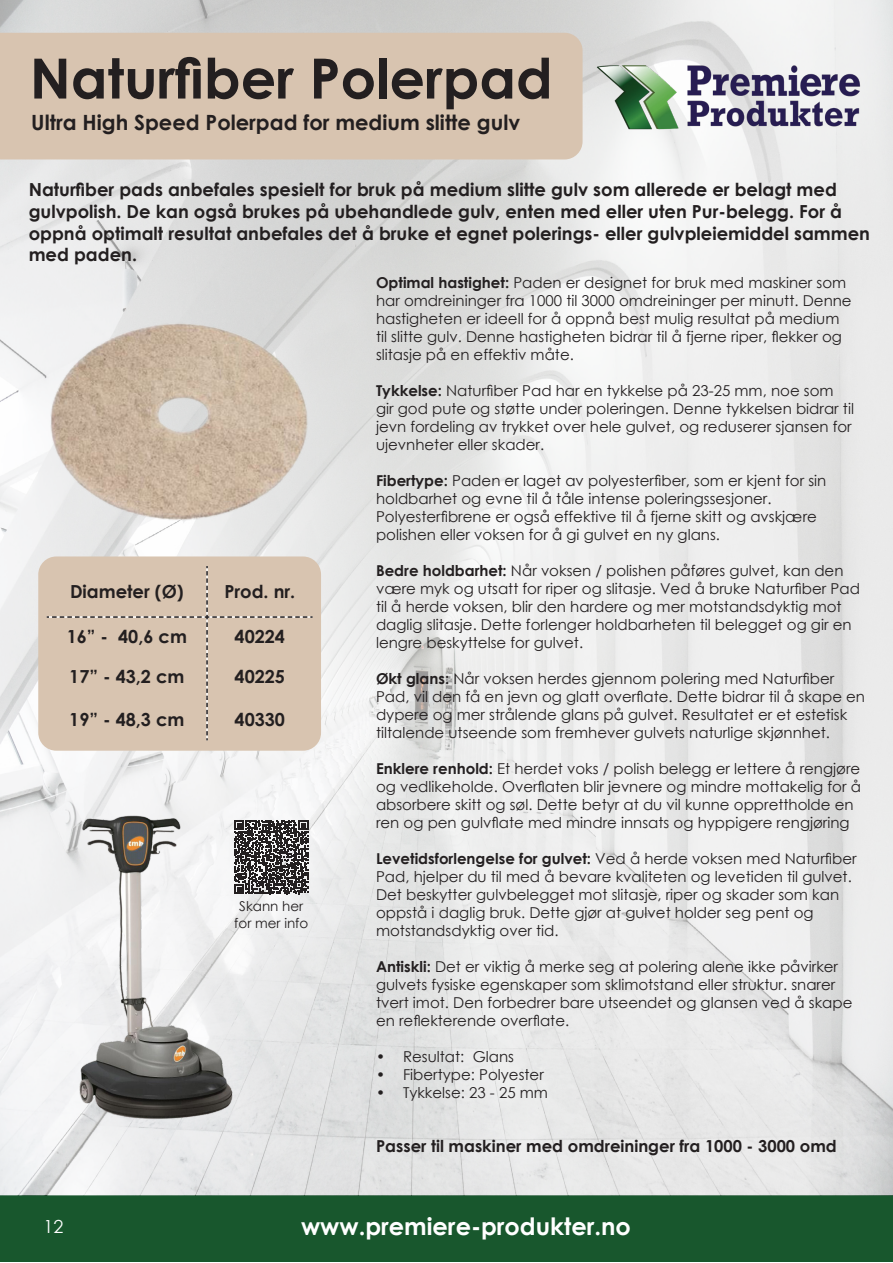
<style>
.page{position:relative;width:893px;height:1263px;background:#fff}
.page>*{position:absolute;margin:0;border:0;box-sizing:border-box;transform-origin:0 0}
.t1{font:700 55.5px "Century Gothic";color:#231f20}
.t2{font:700 24px "Century Gothic";color:#fff}
.t3{font:700 21px "Century Gothic";color:#231f20}
.t4{font:700 18px/21.6px "Century Gothic";color:#231f20}
.t5{font:18px "Century Gothic";color:#fff}
.t6{font:700 16.5px "Century Gothic";color:#231f20}
.t7{font:15px/18px "Century Gothic";color:#231f20}
.t8{font:13.5px "Century Gothic";color:#231f20}
.s1{font-weight:700}
</style>
<div class="page">
<div style="left:0;top:1195px;width:893px;height:67px;background:#18572d"></div>
<img style="left:0;top:0;width:893px;height:1195px">
<div style="left:0;top:33px;width:583px;height:126px;background:#d8c4b0"></div>
<div style="left:38px;top:556px;width:283px;height:195px;background:#d8c4b0;border-radius:18px"></div>
<svg style="left:47px;top:566px;width:266px;height:174px"></svg>
<svg style="left:281px;top:820px;width:27px;height:74px"></svg>
<img style="left:592px;top:62px;width:283px;height:73px">
<img style="left:43px;top:291px;width:275px;height:256px">
<img style="left:33px;top:796px;width:248px;height:350px">
<p class="t1" style="left:30px;top:36px;width:524px">Naturfiber Polerpad</p>
<p class="t3" style="left:31px;top:107px;width:490px">Ultra High Speed Polerpad for medium slitte gulv</p>
<p class="t4" style="left:29px;top:178px;width:843px">Naturfiber pads anbefales spesielt for bruk på medium slitte gulv som allerede er belagt med gulvpolish. De kan også brukes på ubehandlede gulv, enten med eller uten Pur-belegg. For å oppnå optimalt resultat anbefales det å bruke et egnet polerings- eller gulvpleiemiddel sammen med paden.</p>
<p class="t4" style="left:70px;top:580px;width:115px">Diameter (Ø)</p>
<p class="t4" style="left:224px;top:580px;width:72px">Prod. nr.</p>
<p class="t4" style="left:67px;top:625px;width:122px">16” - 40,6 cm</p>
<p class="t4" style="left:235px;top:625px;width:52px">40224</p>
<p class="t4" style="left:69px;top:665px;width:117px">17” - 43,2 cm</p>
<p class="t4" style="left:235px;top:665px;width:52px">40225</p>
<p class="t4" style="left:69px;top:708px;width:117px">19” - 48,3 cm</p>
<p class="t4" style="left:235px;top:708px;width:52px">40330</p>
<p class="t8" style="left:239px;top:897px;width:66px">Skann her</p>
<p class="t8" style="left:234px;top:913px;width:76px">for mer info</p>
<p class="t7" style="left:376px;top:273px;width:477px"><span class="s1">Optimal hastighet:</span> Paden er designet for bruk med maskiner som har omdreininger fra 1000 til 3000 omdreininger per minutt. Denne hastigheten er ideell for å oppnå best mulig resultat på medium til slitte gulv. Denne hastigheten bidrar til å fjerne riper, flekker og slitasje på en effektiv måte.</p>
<p class="t7" style="left:376px;top:381px;width:479px"><span class="s1">Tykkelse:</span> Naturfiber Pad har en tykkelse på 23-25 mm, noe som gir god pute og støtte under poleringen. Denne tykkelsen bidrar til jevn fordeling av trykket over hele gulvet, og reduserer sjansen for ujevnheter eller skader.</p>
<p class="t7" style="left:376px;top:471px;width:452px"><span class="s1">Fibertype:</span> Paden er laget av polyesterfiber, som er kjent for sin holdbarhet og evne til å tåle intense poleringssesjoner.</p>
<p class="t7" style="left:376px;top:507px;width:442px">Polyesterfibrene er også effektive til å fjerne skitt og avskjære</p>
<p class="t7" style="left:376px;top:525px;width:346px">polishen eller voksen for å gi gulvet en ny glans.</p>
<p class="t7" style="left:376px;top:561px;width:485px"><span class="s1">Bedre holdbarhet:</span> Når voksen / polishen påføres gulvet, kan den være myk og utsatt for riper og slitasje. Ved å bruke Naturfiber Pad til å herde voksen, blir den hardere og mer motstandsdyktig mot daglig slitasje. Dette forlenger holdbarheten til belegget og gir en lengre beskyttelse for gulvet.</p>
<p class="t7" style="left:376px;top:669px;width:491px"><span class="s1">Økt glans:</span> Når voksen herdes gjennom polering med Naturfiber Pad, vil den få en jevn og glatt overflate. Dette bidrar til å skape en dypere og mer strålende glans på gulvet. Resultatet er et estetisk tiltalende utseende som fremhever gulvets naturlige skjønnhet.</p>
<p class="t7" style="left:376px;top:759px;width:486px"><span class="s1">Enklere renhold:</span> Et herdet voks / polish belegg er lettere å rengjøre og vedlikeholde. Overflaten blir jevnere og mindre mottakelig for å absorbere skitt og søl. Dette betyr at du vil kunne opprettholde en ren og pen gulvflate med mindre innsats og hyppigere rengjøring</p>
<p class="t7" style="left:376px;top:849px;width:482px"><span class="s1">Levetidsforlengelse for gulvet:</span> Ved å herde voksen med Naturfiber Pad, hjelper du til med å bevare kvaliteten og levetiden til gulvet.<br>Det beskytter gulvbelegget mot slitasje, riper og skader som kan oppstå i daglig bruk. Dette gjør at gulvet holder seg pent og</p>
<p class="t7" style="left:376px;top:921px;width:184px">motstandsdyktig over tid.</p>
<p class="t7" style="left:376px;top:957px;width:478px"><span class="s1">Antiskli:</span> Det er viktig å merke seg at polering alene ikke påvirker gulvets fysiske egenskaper som sklimotstand eller struktur. snarer tvert imot. Den forbedrer bare utseendet og glansen ved å skape en reflekterende overflate.</p>
<p class="t7" style="left:376px;top:1047px;width:139px">• Resultat: Glans</p>
<p class="t7" style="left:376px;top:1065px;width:169px">• Fibertype: Polyester</p>
<p class="t7" style="left:376px;top:1083px;width:173px">• Tykkelse: 23 - 25 mm</p>
<p class="t6" style="left:376px;top:1133px;width:462px">Passer til maskiner med omdreininger fra 1000 - 3000 omd</p>
<p class="t5" style="left:43px;top:1214px;width:21px">12</p>
<h2 class="t2" style="left:301px;top:1208px;width:331px">www.premiere-produkter.no</h2>
</div>
